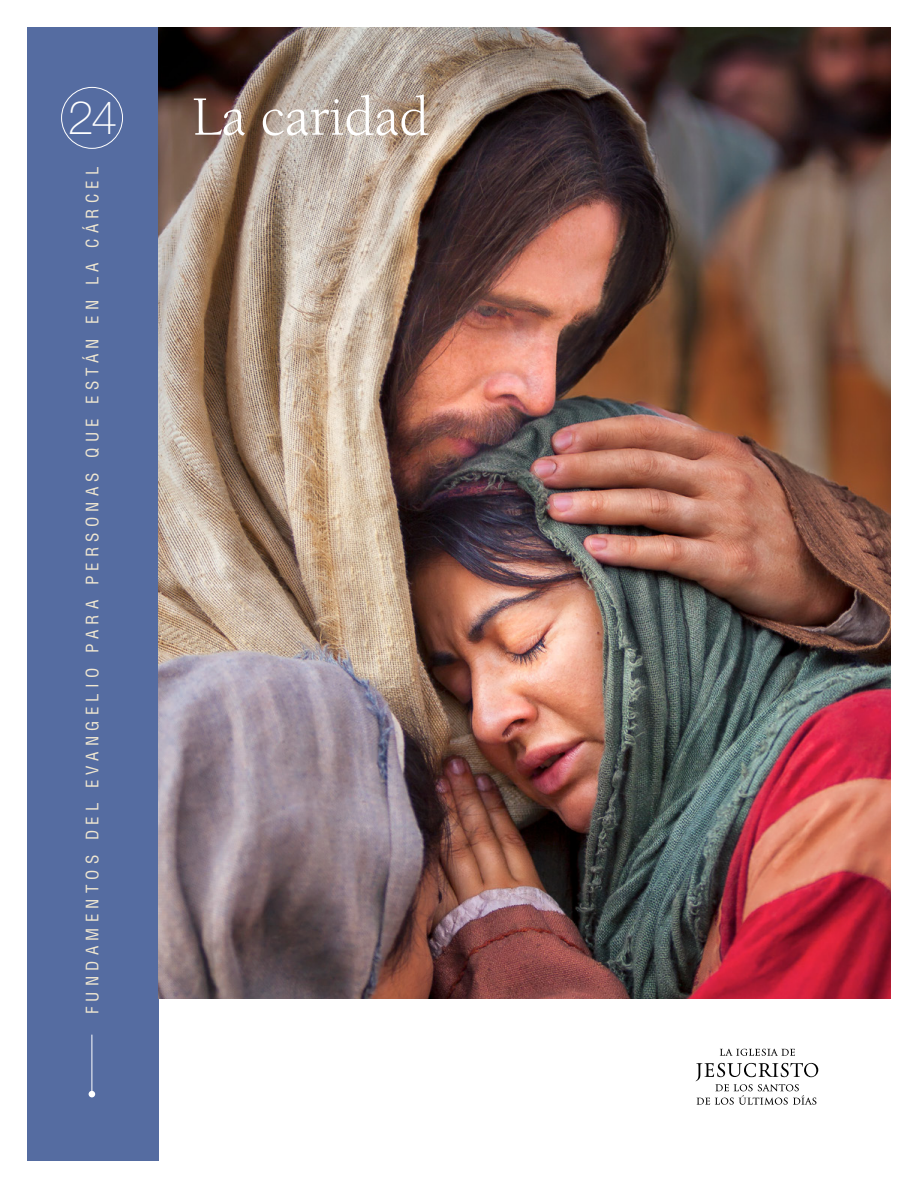
<style>
.page{position:relative;width:918px;height:1188px;background:#fff}
.page>*{position:absolute;margin:0;border:0;box-sizing:border-box;transform-origin:0 0}
.para_coverTitle{font:57px "Berkeley O Slds Lat";color:#fff}
.t1{font:100 46.5px "Helveticalds Lat";color:#fff}
.t2{font:condensed 16.8px "Helveticalds Lat";letter-spacing:.31em;color:#f0e7d1}
</style>
<div class="page">
<div style="left:27px;top:27px;width:131px;height:1134px;background:#556ca1"></div>
<hr style="left:92px;top:314px;width:1px;height:780px;background:#fff">
<svg style="left:89px;top:1091px;width:6px;height:6px"></svg>
<div style="left:61px;top:87px;width:62px;height:62px;border:1px solid #fff;border-radius:50%"></div>
<img style="left:158px;top:27px;width:733px;height:972px">
<svg style="left:720px;top:1049px;width:75px;height:7px"></svg>
<svg style="left:696px;top:1063px;width:122px;height:42px"></svg>
<h2 class="t1" style="left:68px;top:81px;width:51px">24</h2>
<p class="para_coverTitle" style="left:192px;top:78px;width:239px">La caridad</p>
<p class="t2" style="left:79px;top:1014px;width:849px;rotate:-90deg">FUNDAMENTOS DEL EVANGELIO PARA PERSONAS QUE ESTÁN EN LA CÁRCEL</p>
</div>
